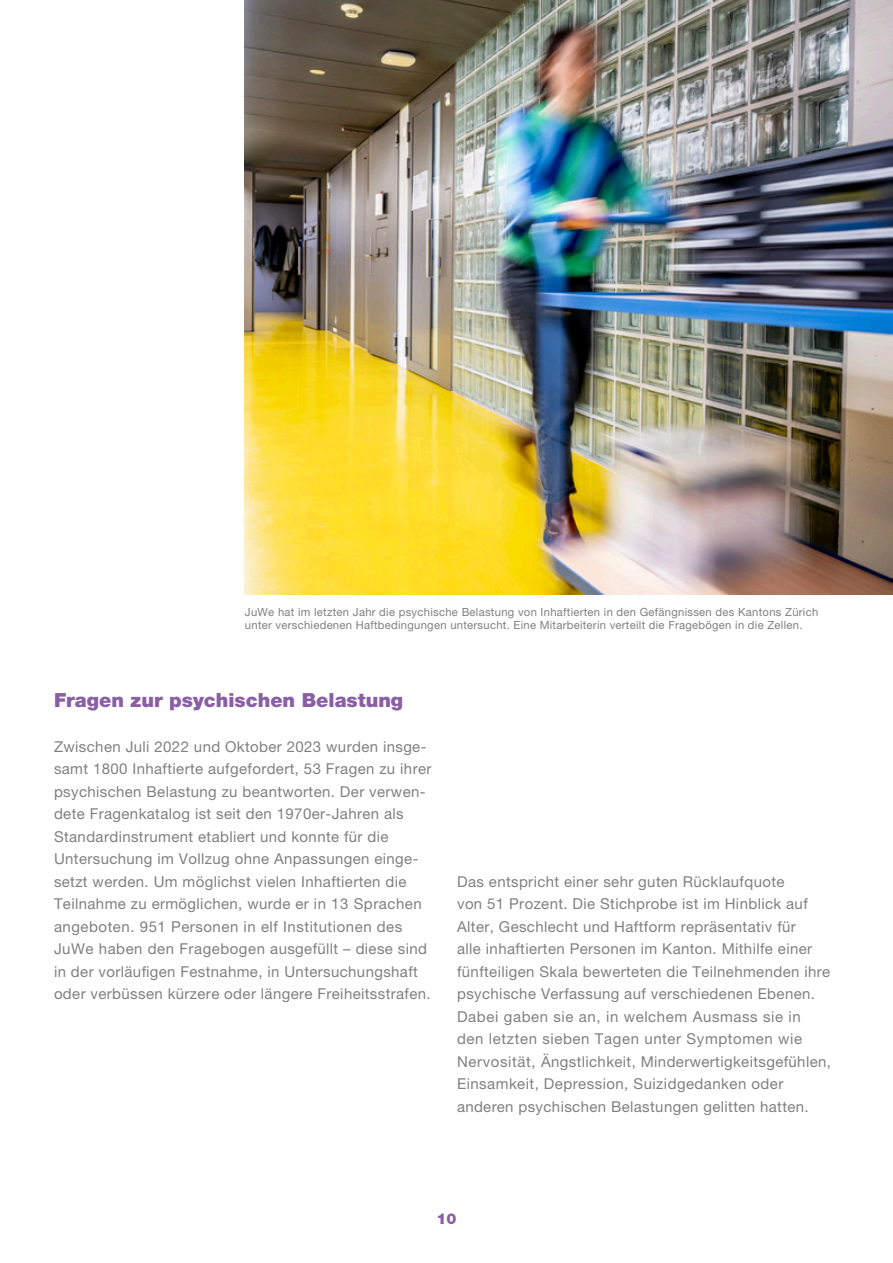
<style>
.page{position:relative;width:893px;height:1263px;background:#fff}
.page>*{position:absolute;margin:0;border:0;box-sizing:border-box;transform-origin:0 0}
.Lead{font:900 19.5px "Helvetica Neue LT Pro";color:#8a5fa4}
.Lauftext{font:15px/22.5px "Helvetica Neue LT Pro";letter-spacing:.025em;color:#808080}
.t1{font:900 15px "Helvetica Neue LT Pro";color:#8a5fa4}
.Bildlegende{font:11.25px/13.5px "Helvetica Neue LT Pro";letter-spacing:.025em;color:#808080}
</style>
<div class="page">
<img style="left:245px;top:0;width:648px;height:594px">
<p class="Bildlegende" style="left:245px;top:605px;width:575px">JuWe hat im letzten Jahr die psychische Belastung von Inhaftierten in den Gefängnissen des Kantons Zürich unter verschiedenen Haftbedingungen untersucht. Eine Mitarbeiterin verteilt die Fragebögen in die Zellen.</p>
<p class="Lead" style="left:54px;top:688px;width:351px">Fragen zur psychischen Belastung</p>
<p class="Lauftext" style="left:54px;top:735px;width:379px">Zwischen Juli 2022 und Oktober 2023 wurden insge&shy;samt 1800 Inhaftierte aufgefordert, 53 Fragen zu ihrer psychischen Belastung zu beantworten. Der verwen&shy;dete Fragenkatalog ist seit den 1970er-Jahren als Standardinstrument etabliert und konnte für die Untersuchung im Vollzug ohne Anpassungen einge&shy;setzt werden. Um möglichst vielen Inhaftierten die Teilnahme zu ermöglichen, wurde er in 13 Sprachen angeboten. 951 Personen in elf Institutionen des JuWe haben den Fragebogen ausgefüllt – diese sind in der vorläufigen Festnahme, in Untersuchungshaft oder verbüssen kürzere oder längere Freiheitsstrafen.</p>
<p class="Lauftext" style="left:457px;top:870px;width:375px">Das entspricht einer sehr guten Rücklaufquote<br>von 51 Prozent. Die Stichprobe ist im Hinblick auf Alter, Geschlecht und Haftform repräsentativ für<br>alle inhaftierten Personen im Kanton. Mithilfe einer fünfteiligen Skala bewerteten die Teilnehmenden ihre psychische Verfassung auf verschiedenen Ebenen.<br>Dabei gaben sie an, in welchem Ausmass sie in den letzten sieben Tagen unter Symptomen wie Nervosität, Ängstlichkeit, Minderwertigkeitsgefühlen, Einsamkeit, Depression, Suizidgedanken oder anderen psychischen Belastungen gelitten hatten.</p>
<p class="t1" style="left:436px;top:1210px;width:22px">10</p>
</div>
